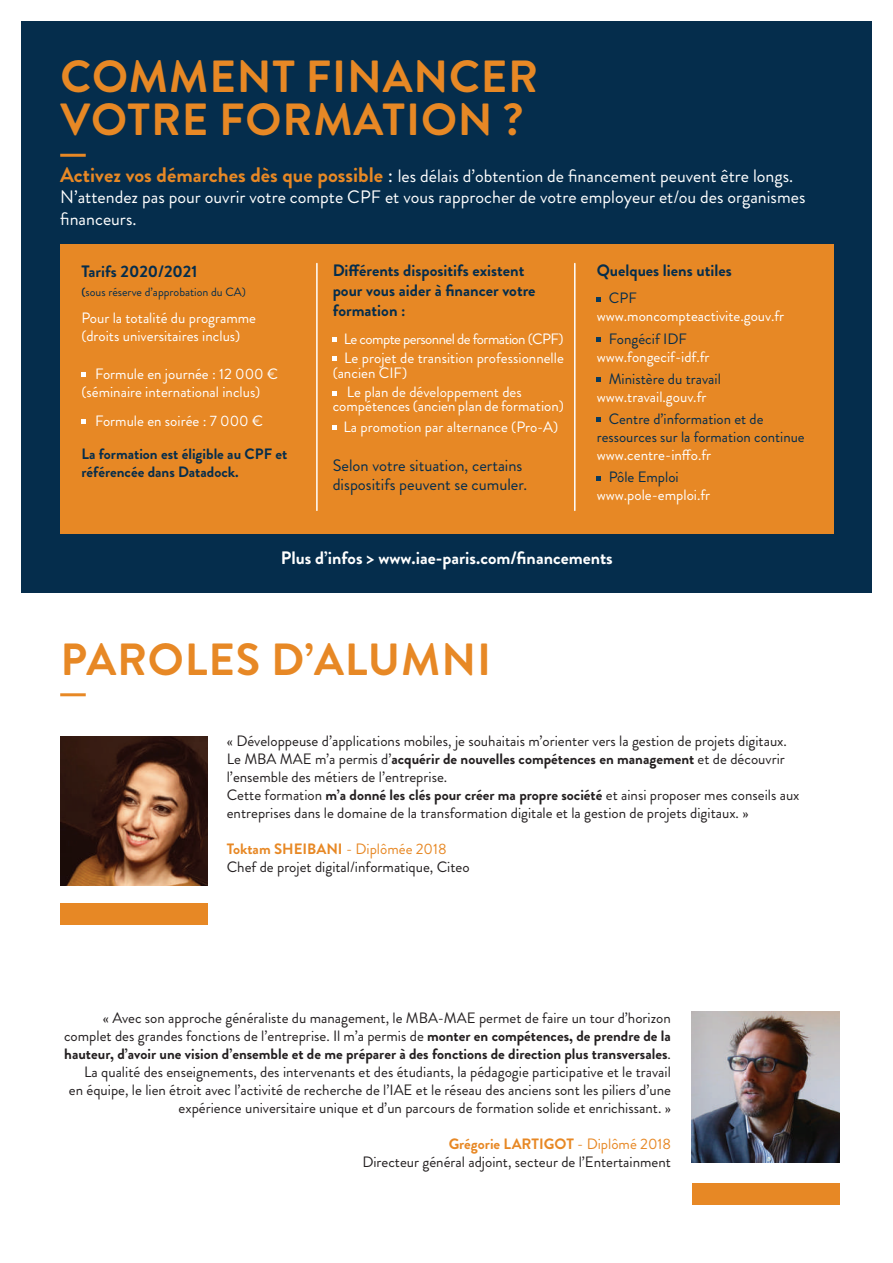
<style>
.page{position:relative;width:893px;height:1263px;background:#fff}
.page>*{position:absolute;margin:0;border:0;box-sizing:border-box;transform-origin:0 0}
.t1{font:700 45px/43.5px "Brandon Grotesque";letter-spacing:.02em;color:#e78825}
.t2{font:18px/21.6px "Brandon Grotesque";color:#fff}
.t3{font:700 18px "Brandon Grotesque";color:#fff}
.t4{font:700 16.5px/19.8px "Brandon Grotesque";color:#052d4c}
.t5{font:16.5px/19.8px "Brandon Grotesque";color:#052d4c}
.t6{font:15px/18px "Brandon Grotesque";color:#231f20}
.t7{font:15px/18px "Brandon Grotesque";color:#fff}
.t8{font:15px/18px "Brandon Grotesque";color:#052d4c}
.t9{font:700 15px/18px "Brandon Grotesque";color:#052d4c}
.t10{font:12px "Brandon Grotesque";color:#052d4c}
.s1{font-weight:700;font-size:21px;color:#e78825}
.s2{font-size:21px}
.s3{font-weight:500}
.s4{font-weight:700}
.s5{font-weight:700;color:#e78825}
.s6{color:#e78825}
</style>
<div class="page">
<div style="left:21px;top:21px;width:851px;height:572px;background:#052d4c"></div>
<hr style="left:60px;top:154px;width:26px;height:3px;background:#e78825">
<hr style="left:60px;top:693px;width:26px;height:3px;background:#e78825">
<img style="left:692px;top:1012px;width:147px;height:150px">
<div style="left:60px;top:904px;width:147px;height:21px;background:#e78825"></div>
<div style="left:692px;top:1183px;width:147px;height:21px;background:#e78825"></div>
<div style="left:60px;top:244px;width:258px;height:289px;background:#e78825"></div>
<div style="left:311px;top:244px;width:285px;height:289px;background:#e78825"></div>
<div style="left:575px;top:244px;width:258px;height:289px;background:#e78825"></div>
<hr style="left:574px;top:263px;width:1px;height:247px;background:#fff">
<hr style="left:316px;top:263px;width:2px;height:247px;background:#fff">
<img style="left:60px;top:736px;width:147px;height:150px">
<svg style="left:81px;top:372px;width:5px;height:5px"></svg>
<svg style="left:81px;top:420px;width:5px;height:4px"></svg>
<svg style="left:333px;top:337px;width:4px;height:5px"></svg>
<svg style="left:333px;top:357px;width:4px;height:4px"></svg>
<svg style="left:333px;top:391px;width:4px;height:4px"></svg>
<svg style="left:333px;top:425px;width:4px;height:4px"></svg>
<svg style="left:597px;top:297px;width:4px;height:4px"></svg>
<svg style="left:597px;top:337px;width:4px;height:5px"></svg>
<svg style="left:597px;top:378px;width:4px;height:4px"></svg>
<svg style="left:597px;top:418px;width:4px;height:4px"></svg>
<svg style="left:597px;top:476px;width:4px;height:4px"></svg>
<h1 class="t1" style="left:61px;top:55px;width:479px">COMMENT FINANCER<br>VOTRE FORMATION ?</h1>
<p class="t2" style="left:60px;top:165px;width:747px"><span class="s1">Activez vos démarches dès que possible</span> <span class="s2">:</span> les délais d’obtention de financement peuvent être longs.<br>N’attendez pas pour ouvrir votre compte CPF et vous rapprocher de votre employeur et/ou des organismes financeurs.</p>
<p class="t4" style="left:81px;top:261px;width:117px">Tarifs 2020/2021</p>
<p class="t10" style="left:81px;top:284px;width:166px"><span class="s3">(</span>sous réserve d’approbation du CA)</p>
<p class="t7" style="left:81px;top:309px;width:176px">Pour la totalité du programme (droits universitaires inclus)</p>
<p class="t7" style="left:81px;top:365px;width:198px;text-indent:14px">Formule en journée : 12 000 € (séminaire international inclus)</p>
<p class="t7" style="left:95px;top:412px;width:170px">Formule en soirée : 7 000 €</p>
<p class="t9" style="left:81px;top:445px;width:207px">La formation est éligible au CPF et référencée dans Datadock.</p>
<p class="t4" style="left:333px;top:261px;width:204px">Différents dispositifs existent pour vous aider à financer votre formation :</p>
<p class="t7" style="left:344px;top:329px;width:221px;line-height:19.2px">Le compte personnel de formation (CPF)<br>Le projet de transition professionnelle</p>
<p class="t7" style="left:347px;top:363px;width:176px;line-height:19.2px;text-indent:-14px">(ancien CIF)<br>Le plan de développement des</p>
<p class="t7" style="left:333px;top:395px;width:233px;line-height:20.7px;text-align:center">compétences (ancien plan de formation)<br>La promotion par alternance (Pro-A)</p>
<p class="t5" style="left:333px;top:455px;width:196px">Selon votre situation, certains dispositifs peuvent se cumuler.</p>
<p class="t4" style="left:597px;top:261px;width:137px">Quelques liens utiles</p>
<p class="t8" style="left:609px;top:289px;width:30px">CPF</p>
<p class="t7" style="left:597px;top:307px;width:189px">www.moncompteactivite.gouv.fr</p>
<p class="t8" style="left:609px;top:330px;width:80px">Fongécif IDF</p>
<p class="t7" style="left:597px;top:348px;width:114px">www.fongecif-idf.fr</p>
<p class="t8" style="left:609px;top:370px;width:114px">Ministère du travail</p>
<p class="t7" style="left:597px;top:388px;width:111px">www.travail.gouv.fr</p>
<p class="t8" style="left:597px;top:410px;width:209px;text-indent:12px">Centre d’information et de ressources sur la formation continue</p>
<p class="t7" style="left:597px;top:446px;width:116px">www.centre-inffo.fr</p>
<p class="t8" style="left:609px;top:468px;width:71px">Pôle Emploi</p>
<p class="t7" style="left:597px;top:486px;width:115px">www.pole-emploi.fr</p>
<p class="t3" style="left:281px;top:546px;width:333px">Plus d’infos &gt; www.iae-paris.com/financements</p>
<h1 class="t1" style="left:61px;top:638px;width:432px">PAROLES D’ALUMNI</h1>
<p class="t6" style="left:227px;top:732px;width:574px">« Développeuse d’applications mobiles, je souhaitais m’orienter vers la gestion de projets digitaux.<br>Le MBA MAE m’a permis d’<span class="s4">acquérir de nouvelles compétences en management</span> et de découvrir l’ensemble des métiers de l’entreprise.<br>Cette formation <span class="s4">m’a donné les clés pour créer ma propre société</span> et ainsi proposer mes conseils aux entreprises dans le domaine de la transformation digitale et la gestion de projets digitaux. »</p>
<p class="t6" style="left:227px;top:840px;width:244px"><span class="s5">Toktam SHEIBANI</span> <span class="s6">- Diplômée 2018<br></span>Chef de projet digital/informatique, Citeo</p>
<p class="t6" style="left:64px;top:1009px;width:608px;text-align:right">« Avec son approche généraliste du management, le MBA-MAE permet de faire un tour d’horizon complet des grandes fonctions de l’entreprise. Il m’a permis de <span class="s4">monter en compétences, de prendre de la hauteur, d’avoir une vision d’ensemble et de me préparer à des fonctions de direction plus transversales</span>.<br>La qualité des enseignements, des intervenants et des étudiants, la pédagogie participative et le travail<br>en équipe, le lien étroit avec l’activité de recherche de l’IAE et le réseau des anciens sont les piliers d’une expérience universitaire unique et d’un parcours de formation solide et enrichissant. »</p>
<p class="t6" style="left:362px;top:1135px;width:310px;text-align:right"><span class="s5">Grégorie LARTIGOT</span> <span class="s6">- Diplômé 2018<br></span>Directeur général adjoint, secteur de l’Entertainment</p>
</div>
